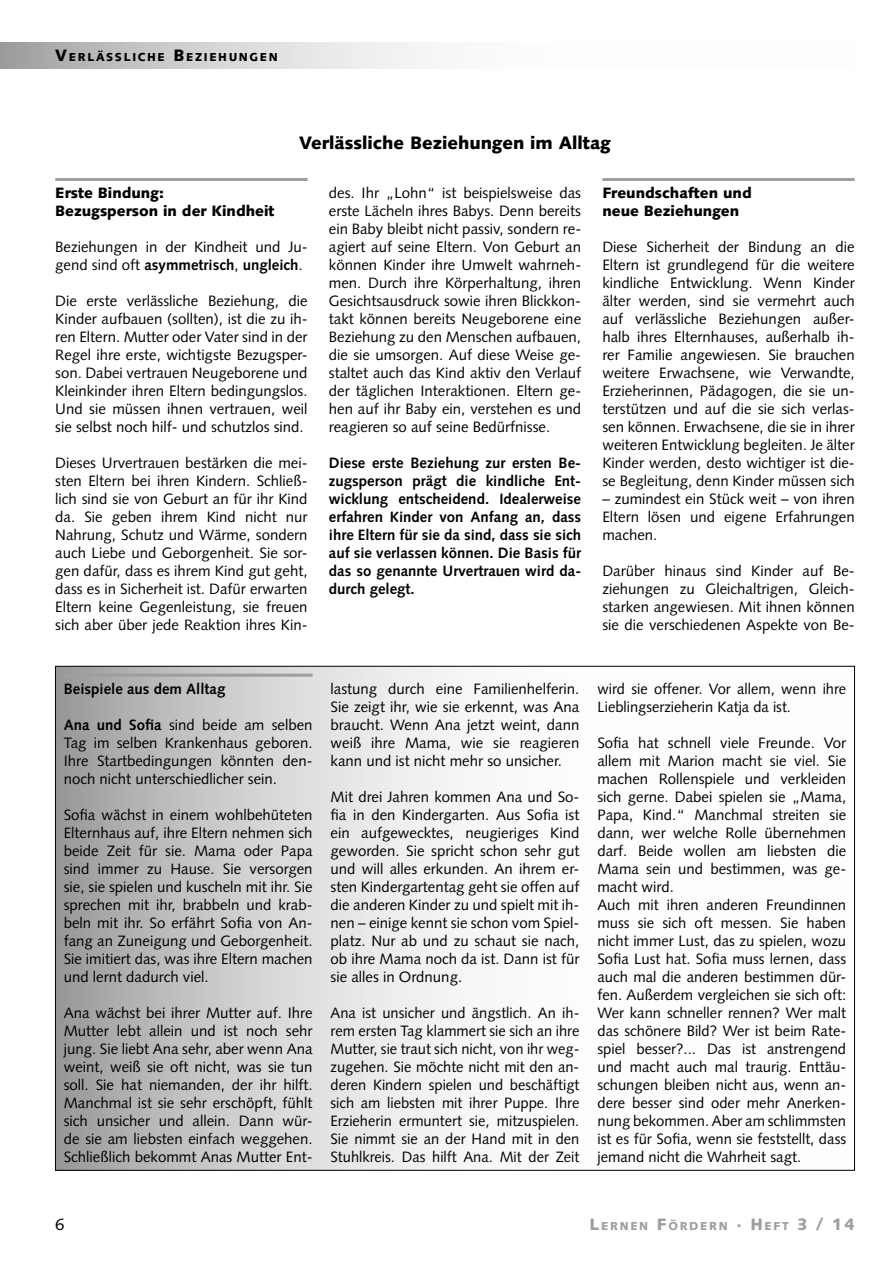
<style>
.page{position:relative;width:893px;height:1263px;background:#fff}
.page>*{position:absolute;margin:0;border:0;box-sizing:border-box;transform-origin:0 0}
.t1{font:900 18px "Syntax LT";color:#000}
.t2{font:16.5px "Syntax LT";color:#000}
.t3{font:15px/18px "Syntax LT";color:#000;text-align:justify}
.t4{font:700 15px/18px "Syntax LT";color:#000;text-align:justify}
.t5{font:900 15px/18px "Syntax LT";color:#000}
.t6{font:900 11.55px "Syntax LT";letter-spacing:.145em;color:#000}
.t7{font:900 11.55px "Syntax LT";letter-spacing:.145em;color:#9c9e9f}
.s1{font-size:16.5px}
.s2{font-weight:700}
</style>
<div class="page">
<svg style="left:0;top:43px;width:420px;height:25px"></svg>
<hr style="left:55px;top:178px;width:253px;height:3px;background:#9c9e9f">
<svg style="left:57px;top:668px;width:397px;height:500px"></svg>
<hr style="left:64px;top:674px;width:249px;height:3px;background:#9c9e9f">
<hr style="left:602px;top:178px;width:253px;height:3px;background:#9c9e9f">
<p class="t6" style="left:55px;top:50px;width:224px"><span class="s1">V</span>ERLÄSSLICHE <span class="s1">B</span>EZIEHUNGEN</p>
<p class="t1" style="left:299px;top:132px;width:313px">Verlässliche Beziehungen im Alltag</p>
<p class="t5" style="left:55px;top:184px;width:221px">Erste Bindung:<br>Bezugsperson in der Kindheit</p>
<p class="t3" style="left:55px;top:238px;width:254px">Beziehungen in der Kindheit und Ju&shy;gend sind oft <span class="s2">asymmetrisch</span>, <span class="s2">ungleich</span>.</p>
<p class="t3" style="left:55px;top:292px;width:254px">Die erste verlässliche Beziehung, die Kinder aufbauen (sollten), ist die zu ih&shy;ren Eltern. Mutter oder Vater sind in der Regel ihre erste, wichtigste Bezugsper&shy;son. Dabei vertrauen Neugeborene und Kleinkinder ihren Eltern bedingungslos.<br>Und sie müssen ihnen vertrauen, weil sie selbst noch hilf- und schutzlos sind.</p>
<p class="t3" style="left:55px;top:454px;width:254px">Dieses Urvertrauen bestärken die mei&shy;sten Eltern bei ihren Kindern. Schließ&shy;lich sind sie von Geburt an für ihr Kind da. Sie geben ihrem Kind nicht nur Nahrung, Schutz und Wärme, sondern auch Liebe und Geborgenheit. Sie sor&shy;gen dafür, dass es ihrem Kind gut geht, dass es in Sicherheit ist. Dafür erwarten Eltern keine Gegenleistung, sie freuen sich aber über jede Reaktion ihres Kin-</p>
<p class="t3" style="left:329px;top:184px;width:254px">des. Ihr „Lohn“ ist beispielsweise das erste Lächeln ihres Babys. Denn bereits ein Baby bleibt nicht passiv, sondern re&shy;agiert auf seine Eltern. Von Geburt an können Kinder ihre Umwelt wahrneh&shy;men. Durch ihre Körperhaltung, ihren Gesichtsausdruck sowie ihren Blickkon&shy;takt können bereits Neugeborene eine Beziehung zu den Menschen aufbauen, die sie umsorgen. Auf diese Weise ge&shy;staltet auch das Kind aktiv den Verlauf der täglichen Interaktionen. Eltern ge&shy;hen auf ihr Baby ein, verstehen es und reagieren so auf seine Bedürfnisse.</p>
<p class="t4" style="left:329px;top:454px;width:254px">Diese erste Beziehung zur ersten Be&shy;zugsperson prägt die kindliche Ent&shy;wicklung entscheidend. Idealerweise erfahren Kinder von Anfang an, dass ihre Eltern für sie da sind, dass sie sich auf sie verlassen können. Die Basis für das so genannte Urvertrauen wird da&shy;durch gelegt.</p>
<p class="t5" style="left:602px;top:184px;width:151px">Freundschaften und neue Beziehungen</p>
<p class="t3" style="left:602px;top:238px;width:254px">Diese Sicherheit der Bindung an die Eltern ist grundlegend für die weitere kindliche Entwicklung. Wenn Kinder älter werden, sind sie vermehrt auch auf verlässliche Beziehungen außer&shy;halb ihres Elternhauses, außerhalb ih&shy;rer Familie angewiesen. Sie brauchen weitere Erwachsene, wie Verwandte, Erzieherinnen, Pädagogen, die sie un&shy;terstützen und auf die sie sich verlas&shy;sen können. Erwachsene, die sie in ihrer weiteren Entwicklung begleiten. Je älter Kinder werden, desto wichtiger ist die&shy;se Begleitung, denn Kinder müssen sich</p>
<p class="t3" style="left:602px;top:490px;width:254px">– zumindest ein Stück weit – von ihren Eltern lösen und eigene Erfahrungen machen.</p>
<p class="t3" style="left:602px;top:562px;width:254px">Darüber hinaus sind Kinder auf Be&shy;ziehungen zu Gleichaltrigen, Gleich&shy;starken angewiesen. Mit ihnen können sie die verschiedenen Aspekte von Be-</p>
<p class="t4" style="left:64px;top:680px;width:163px">Beispiele aus dem Alltag</p>
<p class="t3" style="left:64px;top:715px;width:250px"><span class="s2">Ana und Sofia</span> sind beide am selben Tag im selben Krankenhaus geboren.<br>Ihre Startbedingungen könnten den&shy;noch nicht unterschiedlicher sein.</p>
<p class="t3" style="left:64px;top:805px;width:250px">Sofia wächst in einem wohlbehüteten Elternhaus auf, ihre Eltern nehmen sich beide Zeit für sie. Mama oder Papa sind immer zu Hause. Sie versorgen sie, sie spielen und kuscheln mit ihr. Sie sprechen mit ihr, brabbeln und krab&shy;beln mit ihr. So erfährt Sofia von An&shy;fang an Zuneigung und Geborgenheit.<br>Sie imitiert das, was ihre Eltern machen und lernt dadurch viel.</p>
<p class="t3" style="left:64px;top:1003px;width:250px">Ana wächst bei ihrer Mutter auf. Ihre Mutter lebt allein und ist noch sehr jung. Sie liebt Ana sehr, aber wenn Ana weint, weiß sie oft nicht, was sie tun soll. Sie hat niemanden, der ihr hilft.<br>Manchmal ist sie sehr erschöpft, fühlt sich unsicher und allein. Dann wür&shy;de sie am liebsten einfach weggehen.<br>Schließlich bekommt Anas Mutter Ent-</p>
<p class="t3" style="left:331px;top:679px;width:250px">lastung durch eine Familienhelferin.<br>Sie zeigt ihr, wie sie erkennt, was Ana braucht. Wenn Ana jetzt weint, dann weiß ihre Mama, wie sie reagieren kann und ist nicht mehr so unsicher.</p>
<p class="t3" style="left:331px;top:787px;width:250px">Mit drei Jahren kommen Ana und So&shy;fia in den Kindergarten. Aus Sofia ist ein aufgewecktes, neugieriges Kind geworden. Sie spricht schon sehr gut und will alles erkunden. An ihrem er&shy;sten Kindergartentag geht sie offen auf die anderen Kinder zu und spielt mit ih&shy;nen – einige kennt sie schon vom Spiel&shy;platz. Nur ab und zu schaut sie nach, ob ihre Mama noch da ist. Dann ist für sie alles in Ordnung.</p>
<p class="t3" style="left:331px;top:1003px;width:250px">Ana ist unsicher und ängstlich. An ih&shy;rem ersten Tag klammert sie sich an ihre Mutter, sie traut sich nicht, von ihr weg&shy;zugehen. Sie möchte nicht mit den an&shy;deren Kindern spielen und beschäftigt sich am liebsten mit ihrer Puppe. Ihre Erzieherin ermuntert sie, mitzuspielen.<br>Sie nimmt sie an der Hand mit in den Stuhlkreis. Das hilft Ana. Mit der Zeit</p>
<p class="t3" style="left:597px;top:679px;width:250px">wird sie offener. Vor allem, wenn ihre<br>Lieblingserzieherin Katja da ist.</p>
<p class="t3" style="left:597px;top:733px;width:250px;text-align:left">Sofia hat schnell viele Freunde. Vor allem mit Marion macht sie viel. Sie machen Rollenspiele und verkleiden sich gerne. Dabei spielen sie „Mama, Papa, Kind.“ Manchmal streiten sie dann, wer welche Rolle übernehmen darf. Beide wollen am liebsten die Mama sein und bestimmen, was ge&shy;macht wird.<br>Auch mit ihren anderen Freundinnen muss sie sich oft messen. Sie haben nicht immer Lust, das zu spielen, wozu Sofia Lust hat. Sofia muss lernen, dass auch mal die anderen bestimmen dür&shy;fen. Außerdem vergleichen sie sich oft:<br>Wer kann schneller rennen? Wer malt das schönere Bild? Wer ist beim Rate&shy;spiel besser?... Das ist anstrengend und macht auch mal traurig. Enttäu&shy;schungen bleiben nicht aus, wenn an&shy;dere besser sind oder mehr Anerken&shy;nung bekommen. Aber am schlimmsten ist es für Sofia, wenn sie feststellt, dass jemand nicht die Wahrheit sagt.</p>
<p class="t2" style="left:55px;top:1214px;width:11px">6</p>
<p class="t7" style="left:589px;top:1219px;width:267px"><span class="s1">L</span>ERNEN <span class="s1">F</span>ÖRDERN <span class="s1">· H</span>EFT <span class="s1">3 / 14</span></p>
</div>
